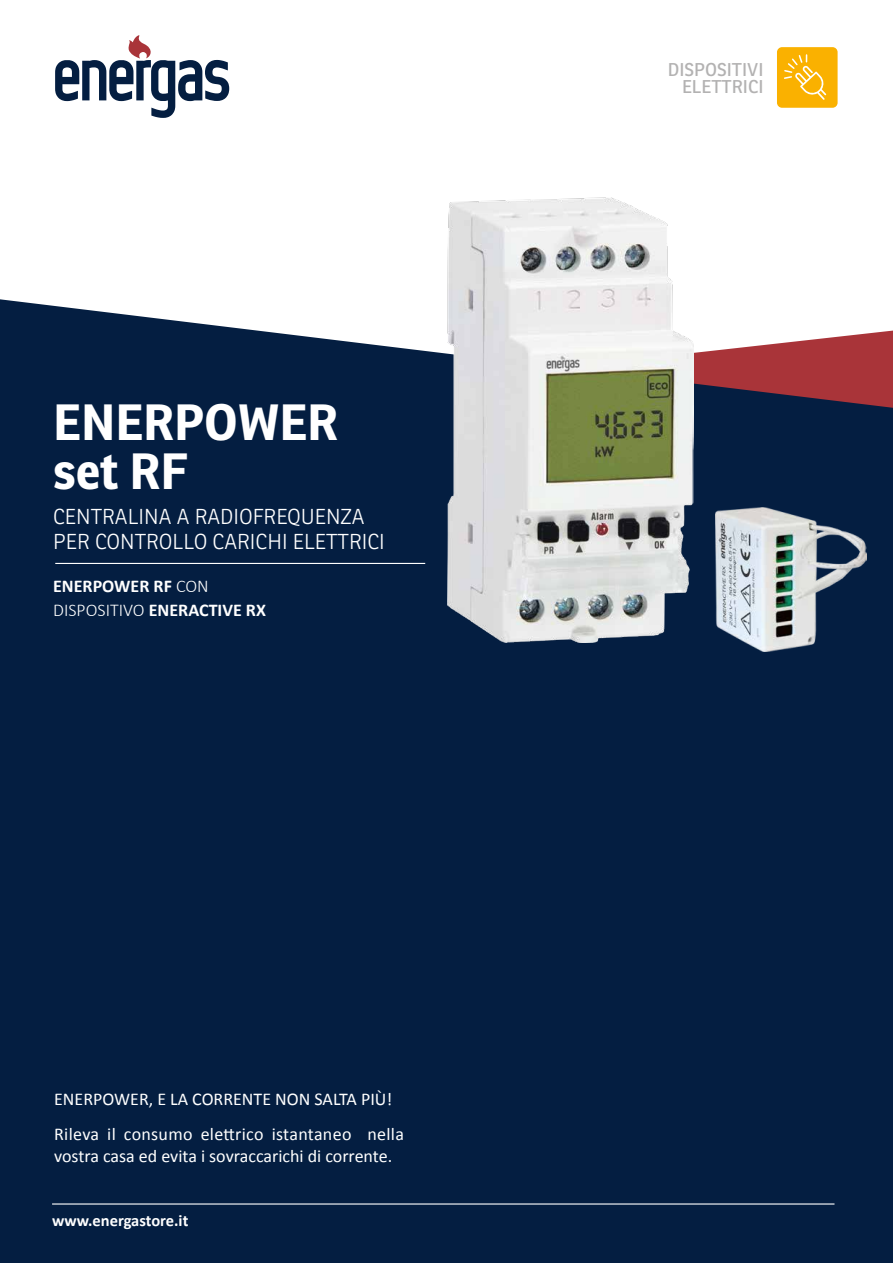
<style>
.page{position:relative;width:893px;height:1263px;background:#fff}
.page>*{position:absolute;margin:0;border:0;box-sizing:border-box;transform-origin:0 0}
.t1{font:700 49.5px/49.5px "Ronnia";color:#fff}
.t2{font:300 21px/25.2px "Ronnia";color:#fff}
.t3{font:18px/35.2px "Calibri";color:#fff}
.t4{font:700 18px/24px "Calibri";color:#fff}
.t5{font:18px/16.5px "Ronnia";color:#b3b2b2;text-align:right}
.t6{font:700 16.5px "Calibri";color:#fff}
.s1{font-weight:300}
</style>
<div class="page">
<div style="left:0;top:299px;width:893px;height:964px;background:#041e41"></div>
<hr style="left:52px;top:1203px;width:782px;height:1px;background:#fff">
<img style="left:448px;top:198px;width:245px;height:444px">
<img style="left:716px;top:507px;width:150px;height:145px">
<hr style="left:55px;top:563px;width:370px;height:1px;background:#fff">
<div style="left:777px;top:47px;width:61px;height:61px;background:#fab100;border-radius:5px"></div>
<svg style="left:784px;top:54px;width:42px;height:46px"></svg>
<svg style="left:55px;top:35px;width:174px;height:83px"></svg>
<h1 class="t1" style="left:53px;top:397px;width:286px">ENERPOWER set RF</h1>
<p class="t2" style="left:53px;top:504px;width:333px">CENTRALINA A RADIOFREQUENZA<br>PER CONTROLLO CARICHI ELETTRICI</p>
<p class="t4" style="left:53px;top:574px;width:214px">ENERPOWER RF <span class="s1">CON<br>DISPOSITIVO</span> ENERACTIVE RX</p>
<p class="t3" style="left:54px;top:1081px;width:351px">ENERPOWER, E LA CORRENTE NON SALTA PIÙ!<br>Rileva il consumo elettrico istantaneo nella</p>
<p class="t3" style="left:54px;top:1139px;width:340px">vostra casa ed evita i sovraccarichi di corrente.</p>
<p class="t6" style="left:52px;top:1210px;width:138px">www.energastore.it</p>
<p class="t5" style="left:668px;top:61px;width:97px">DISPOSITIVI<br>ELETTRICI</p>
</div>
